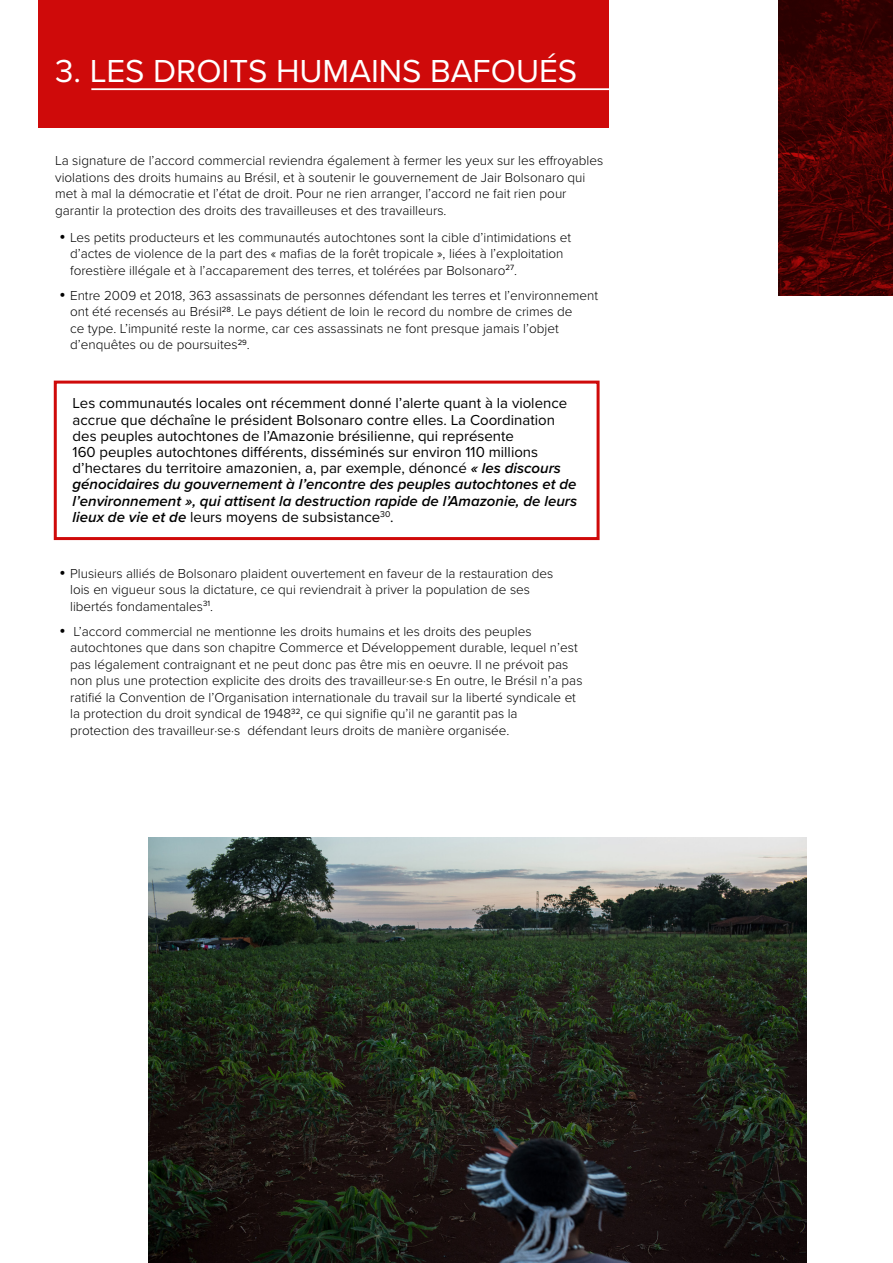
<style>
.page{position:relative;width:893px;height:1263px;background:#fff}
.page>*{position:absolute;margin:0;border:0;box-sizing:border-box;transform-origin:0 0}
.t1{font:33px "Proxima Nova";color:#fff}
.t2{font:15px/16.2px "Proxima Nova";color:#000}
.t3{font:300 13.5px/16.5px "Proxima Nova";color:#000}
.s1{font-weight:600;font-style:italic}
</style>
<div class="page">
<svg style="left:778px;top:0;width:115px;height:296px;background:#410202"></svg>
<div style="left:54px;top:381px;width:546px;height:159px;border:3px solid #cf0a0a"></div>
<div style="left:38px;top:0;width:571px;height:128px;background:#cf0a0a"></div>
<hr style="left:91px;top:88px;width:535px;height:2px;background:#fff">
<img style="left:148px;top:837px;width:658px;height:426px">
<h1 class="t1" style="left:55px;top:46px;width:523px">3. LES DROITS HUMAINS BAFOUÉS</h1>
<p class="t3" style="left:55px;top:152px;width:550px">La signature de l’accord commercial reviendra également à fermer les yeux sur les effroyables violations des droits humains au Brésil, et à soutenir le gouvernement de Jair Bolsonaro qui met à mal la démocratie et l’état de droit. Pour ne rien arranger, l’accord ne fait rien pour garantir la protection des droits des travailleuses et des travailleurs.</p>
<p class="t3" style="left:70px;top:228px;width:503px;text-indent:-11px">• Les petits producteurs et les communautés autochtones sont la cible d’intimidations et d’actes de violence de la part des « mafias de la forêt tropicale », liées à l’exploitation forestière illégale et à l’accaparement des terres, et tolérées par Bolsonaro<sup>27</sup>.</p>
<p class="t3" style="left:70px;top:286px;width:530px;text-indent:-11px">• Entre 2009 et 2018, 363 assassinats de personnes défendant les terres et l’environnement ont été recensés au Brésil<sup>28</sup>. Le pays détient de loin le record du nombre de crimes de<br>ce type. L’impunité reste la norme, car ces assassinats ne font presque jamais l’objet d’enquêtes ou de poursuites<sup>29</sup>.</p>
<p class="t2" style="left:73px;top:395px;width:506px">Les communautés locales ont récemment donné l’alerte quant à la violence accrue que déchaîne le président Bolsonaro contre elles. La Coordination des peuples autochtones de l’Amazonie brésilienne, qui représente<br>160 peuples autochtones différents, disséminés sur environ 110 millions d’hectares du territoire amazonien, a, par exemple, dénoncé <span class="s1">« les discours génocidaires du gouvernement à l’encontre des peuples autochtones et de l’environnement », qui attisent la destruction rapide de l’Amazonie, de leurs lieux de vie et de</span> leurs moyens de subsistance<sup>30</sup>.</p>
<p class="t3" style="left:70px;top:564px;width:485px;text-indent:-11px">• Plusieurs alliés de Bolsonaro plaident ouvertement en faveur de la restauration des lois en vigueur sous la dictature, ce qui reviendrait à priver la population de ses libertés fondamentales<sup>31</sup>.</p>
<p class="t3" style="left:70px;top:622px;width:514px;text-indent:-11px">• L’accord commercial ne mentionne les droits humains et les droits des peuples autochtones que dans son chapitre Commerce et Développement durable, lequel n’est pas légalement contraignant et ne peut donc pas être mis en oeuvre. Il ne prévoit pas non plus une protection explicite des droits des travailleur·se·s En outre, le Brésil n’a pas ratifié la Convention de l’Organisation internationale du travail sur la liberté syndicale et la protection du droit syndical de 1948<sup>32</sup>, ce qui signifie qu’il ne garantit pas la<br>protection des travailleur·se·s défendant leurs droits de manière organisée.</p>
</div>
